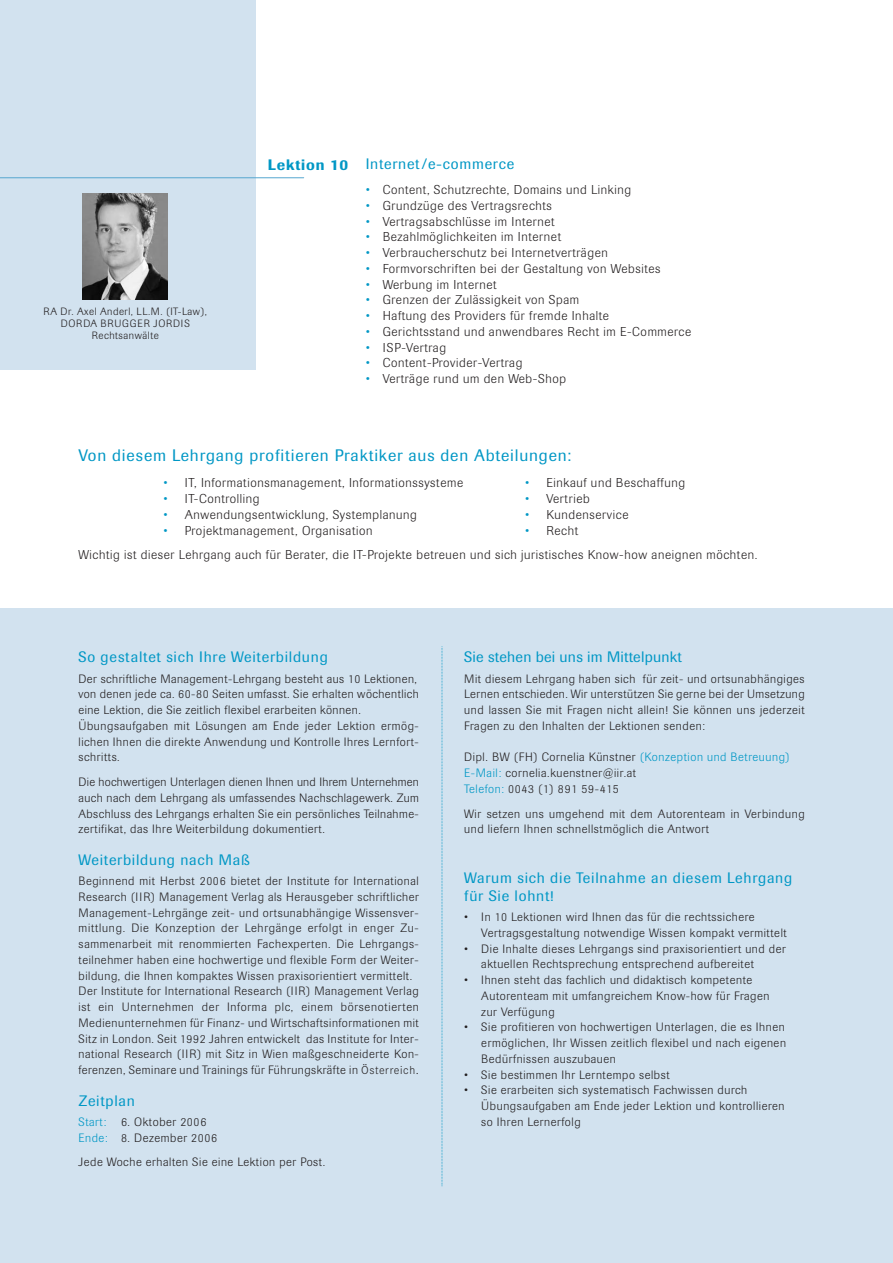
<style>
.page{position:relative;width:893px;height:1263px;background:#fff}
.page>*{position:absolute;margin:0;border:0;box-sizing:border-box;transform-origin:0 0}
.t1{font:16.5px "Imago";letter-spacing:.05em;color:#0097c5}
.t2{font:15px/18px "Imago";letter-spacing:.05em;color:#0097c5}
.t3{font:15px "Imago";letter-spacing:.015em;color:#0097c5}
.t4{font:300 12.75px/24.8px "Imago";letter-spacing:.05em;color:#231f20}
.t5{font:300 12px/15.8px "Imago";letter-spacing:.05em;color:#231f20}
.t6{font:300 10.5px/12px "Imago";letter-spacing:.05em;color:#231f20;text-align:center}
.s1{font-weight:500}
.s2{color:#0097c5}
.s3{font-family:"Corporate S"}
</style>
<div class="page">
<div style="left:0;top:608px;width:892px;height:655px;background:#d2e2ef"></div>
<svg style="left:441px;top:646px;width:1px;height:541px"></svg>
<div style="left:0;top:0;width:255px;height:370px;background:#d2e2ef"></div>
<hr style="left:0;top:177px;width:304px;height:1px;background:#55a6cf">
<img style="left:83px;top:193px;width:85px;height:106px">
<p class="t6" style="left:43px;top:306px;width:165px">RA Dr. Axel Anderl, LL.M. (IT-Law),<br>DORDA BRUGGER JORDIS<br>Rechtsanwälte</p>
<p class="t2" style="left:268px;top:157px;width:248px"><span class="s1">Lektion 10</span> Internet/e-commerce</p>
<p class="t4" style="left:365px;top:179px;width:267px"><span class="s2">•</span> Content, Schutzrechte, Domains und Linking</p>
<p class="t4" style="left:365px;top:194px;width:188px"><span class="s2">•</span> Grundzüge des Vertragsrechts</p>
<p class="t4" style="left:365px;top:210px;width:190px"><span class="s2">•</span> Vertragsabschlüsse im Internet</p>
<p class="t4" style="left:365px;top:226px;width:197px"><span class="s2">•</span> Bezahlmöglichkeiten im Internet</p>
<p class="t4" style="left:365px;top:242px;width:244px"><span class="s2">•</span> Verbraucherschutz bei Internetverträgen</p>
<p class="t4" style="left:365px;top:257px;width:296px"><span class="s2">•</span> Formvorschriften bei der Gestaltung von Websites</p>
<p class="t4" style="left:365px;top:273px;width:132px"><span class="s2">•</span> Werbung im Internet</p>
<p class="t4" style="left:365px;top:289px;width:215px"><span class="s2">•</span> Grenzen der Zulässigkeit von Spam</p>
<p class="t4" style="left:365px;top:305px;width:245px"><span class="s2">•</span> Haftung des Providers für fremde Inhalte</p>
<p class="t4" style="left:365px;top:320px;width:327px"><span class="s2">•</span> Gerichtsstand und anwendbares Recht im E-Commerce</p>
<p class="t4" style="left:365px;top:336px;width:82px"><span class="s2">•</span> ISP-Vertrag</p>
<p class="t4" style="left:365px;top:352px;width:158px"><span class="s2">•</span> Content-Provider-Vertrag</p>
<p class="t4" style="left:365px;top:368px;width:202px"><span class="s2">•</span> Verträge rund um den Web-Shop</p>
<h1 class="t1" style="left:78px;top:449px;width:494px">Von diesem Lehrgang profitieren Praktiker aus den Abteilungen:</h1>
<p class="t4" style="left:163px;top:472px;width:301px"><span class="s2">•</span> IT, Informationsmanagement, Informationssysteme</p>
<p class="t4" style="left:525px;top:472px;width:161px"><span class="s2">•</span> Einkauf und Beschaffung</p>
<p class="t4" style="left:163px;top:487px;width:97px"><span class="s2">•</span> IT-Controlling</p>
<p class="t4" style="left:525px;top:487px;width:66px"><span class="s2">•</span> Vertrieb</p>
<p class="t4" style="left:163px;top:503px;width:255px"><span class="s2">•</span> Anwendungsentwicklung, Systemplanung</p>
<p class="t4" style="left:525px;top:503px;width:105px"><span class="s2">•</span> Kundenservice</p>
<p class="t4" style="left:163px;top:519px;width:210px"><span class="s2">•</span> Projektmanagement, Organisation</p>
<p class="t4" style="left:78px;top:519px;width:680px;text-indent:446px"><span class="s2">•</span> Recht<br>Wichtig ist dieser Lehrgang auch für Berater, die IT-Projekte betreuen und sich juristisches Know-how aneignen möchten.</p>
<p class="t2" style="left:78px;top:650px;width:251px">So gestaltet sich Ihre Weiterbildung</p>
<p class="t5" style="left:78px;top:672px;width:342px">Der schriftliche Management-Lehrgang besteht aus 10 Lektionen, von denen jede ca. 60-80 Seiten umfasst. Sie erhalten wöchentlich eine Lektion, die Sie zeitlich flexibel erarbeiten können.<br>Übungsaufgaben mit Lösungen am Ende jeder Lektion ermög&shy;lichen Ihnen die direkte Anwendung und Kontrolle Ihres Lernfort&shy;schritts.</p>
<p class="t5" style="left:78px;top:775px;width:342px;text-align:justify">Die hochwertigen Unterlagen dienen Ihnen und Ihrem Unternehmen auch nach dem Lehrgang als umfassendes Nachschlagewerk. Zum Abschluss des Lehrgangs erhalten Sie ein persönliches Teilnahme&shy;zertifikat, das Ihre Weiterbildung dokumentiert.</p>
<p class="t2" style="left:78px;top:852px;width:173px">Weiterbildung nach Maß</p>
<p class="t5" style="left:78px;top:874px;width:342px">Beginnend mit Herbst 2006 bietet der Institute for International Research (IIR) Management Verlag als Herausgeber schriftlicher Management-Lehrgänge zeit- und ortsunabhängige Wissensver&shy;mittlung. Die Konzeption der Lehrgänge erfolgt in enger Zu&shy;sammenarbeit mit renommierten Fachexperten. Die Lehrgangs&shy;teilnehmer haben eine hochwertige und flexible Form der Weiter&shy;bildung, die Ihnen kompaktes Wissen praxisorientiert vermittelt.<br>Der Institute for International Research (IIR) Management Verlag ist ein Unternehmen der Informa plc, einem börsenotierten Medienunternehmen für Finanz- und Wirtschaftsinformationen mit Sitz in London. Seit 1992 Jahren entwickelt das Institute for Inter&shy;national Research (IIR) mit Sitz in Wien maßgeschneiderte Kon&shy;ferenzen, Seminare und Trainings für Führungskräfte in <span class="s3">Österreich.</span></p>
<p class="t2" style="left:78px;top:1093px;width:58px">Zeitplan</p>
<p class="t5" style="left:78px;top:1115px;width:140px"><span class="s2">Start:</span> 6. Oktober 2006<br><span class="s2">Ende:</span> 8. Dezember 2006</p>
<p class="t5" style="left:78px;top:1155px;width:248px">Jede Woche erhalten Sie eine Lektion per Post.</p>
<p class="t3" style="left:464px;top:652px;width:219px">Sie stehen bei uns im Mittelpunkt</p>
<p class="t5" style="left:464px;top:672px;width:342px;text-align:justify">Mit diesem Lehrgang haben sich für zeit- und ortsunabhängiges Lernen entschieden. Wir unterstützen Sie gerne bei der Umsetzung und lassen Sie mit Fragen nicht allein! Sie können uns jederzeit Fragen zu den Inhalten der Lektionen senden:</p>
<p class="t5" style="left:464px;top:750px;width:327px">Dipl. BW (FH) Cornelia Künstner <span class="s2">(Konzeption und Betreuung)<br>E-Mail:</span> cornelia.kuenstner@iir.at<br><span class="s2">Telefon:</span> 0043 (1) 891 59-415</p>
<p class="t5" style="left:464px;top:807px;width:342px">Wir setzen uns umgehend mit dem Autorenteam in Verbindung und liefern Ihnen schnellstmöglich die Antwort</p>
<p class="t2" style="left:464px;top:870px;width:329px">Warum sich die Teilnahme an diesem Lehrgang für Sie lohnt!</p>
<p class="t5" style="left:481px;top:910px;width:307px;text-indent:-17px">• In 10 Lektionen wird Ihnen das für die rechtssichere<br>Vertragsgestaltung notwendige Wissen kompakt vermittelt</p>
<p class="t5" style="left:481px;top:942px;width:306px;text-indent:-17px">• Die Inhalte dieses Lehrgangs sind praxisorientiert und der aktuellen Rechtsprechung entsprechend aufbereitet</p>
<p class="t5" style="left:481px;top:973px;width:290px;text-indent:-17px">• Ihnen steht das fachlich und didaktisch kompetente<br>Autorenteam mit umfangreichem Know-how für Fragen zur Verfügung</p>
<p class="t5" style="left:481px;top:1020px;width:306px;text-align:justify;text-indent:-17px">• Sie profitieren von hochwertigen Unterlagen, die es Ihnen ermöglichen, Ihr Wissen zeitlich flexibel und nach eigenen Bedürfnissen auszubauen</p>
<p class="t5" style="left:464px;top:1068px;width:207px">• Sie bestimmen Ihr Lerntempo selbst</p>
<p class="t5" style="left:481px;top:1083px;width:305px;text-indent:-17px">• Sie erarbeiten sich systematisch Fachwissen durch<br>Übungsaufgaben am Ende jeder Lektion und kontrollieren so Ihren Lernerfolg</p>
</div>
